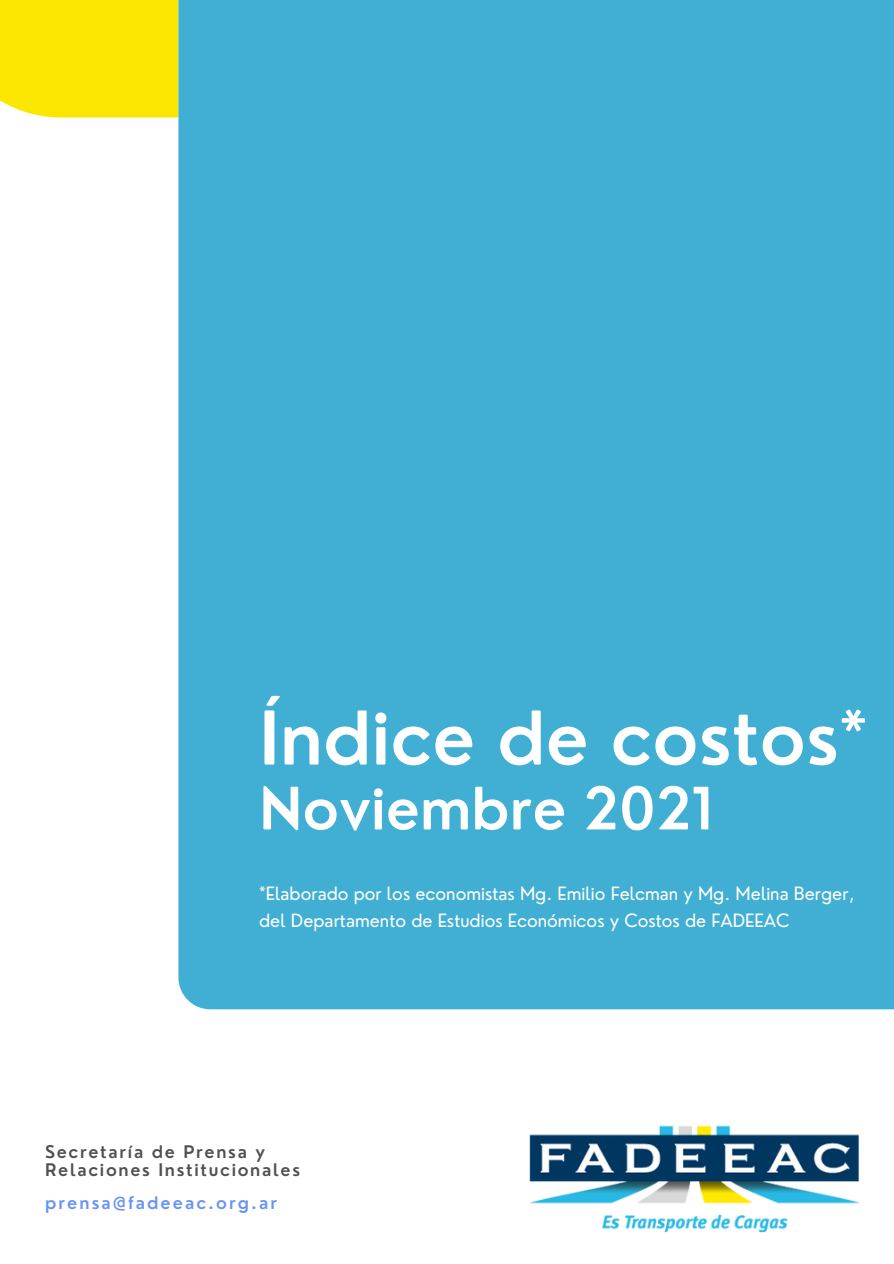
<style>
.page{position:relative;width:894px;height:1264px;background:#fff}
.page>*{position:absolute;margin:0;border:0;box-sizing:border-box;transform-origin:0 0}
.t1{font:600 72.15px "Nourd";color:#fff}
.t2{font:600 56.85px "Nourd";color:#fff}
.t3{font:17.85px/27px "Nourd";color:#fff}
.t4{font:600 16.95px/18px "Nourd";letter-spacing:.1em;color:#505050}
.t5{font:600 16.95px "Nourd";letter-spacing:.12em;color:#6793f4}
</style>
<div class="page">
<div style="left:0;top:0;width:178px;height:117px;background:#fae600"></div>
<div style="left:178px;top:0;width:715px;height:1009px;background:#41afd4"></div>
<img style="left:529px;top:1125px;width:330px;height:108px">
<p class="t1" style="left:259px;top:692px;width:610px">Índice de costos*</p>
<p class="t2" style="left:259px;top:772px;width:455px">Noviembre 2021</p>
<p class="t3" style="left:259px;top:879px;width:596px">*Elaborado por los economistas Mg. Emilio Felcman y Mg. Melina Berger, del Departamento de Estudios Económicos y Costos de FADEEAC</p>
<p class="t4" style="left:45px;top:1142px;width:256px">Secretaría de Prensa y<br>Relaciones Institucionales</p>
<p class="t5" style="left:45px;top:1191px;width:233px">prensa@fadeeac.org.ar</p>
</div>
